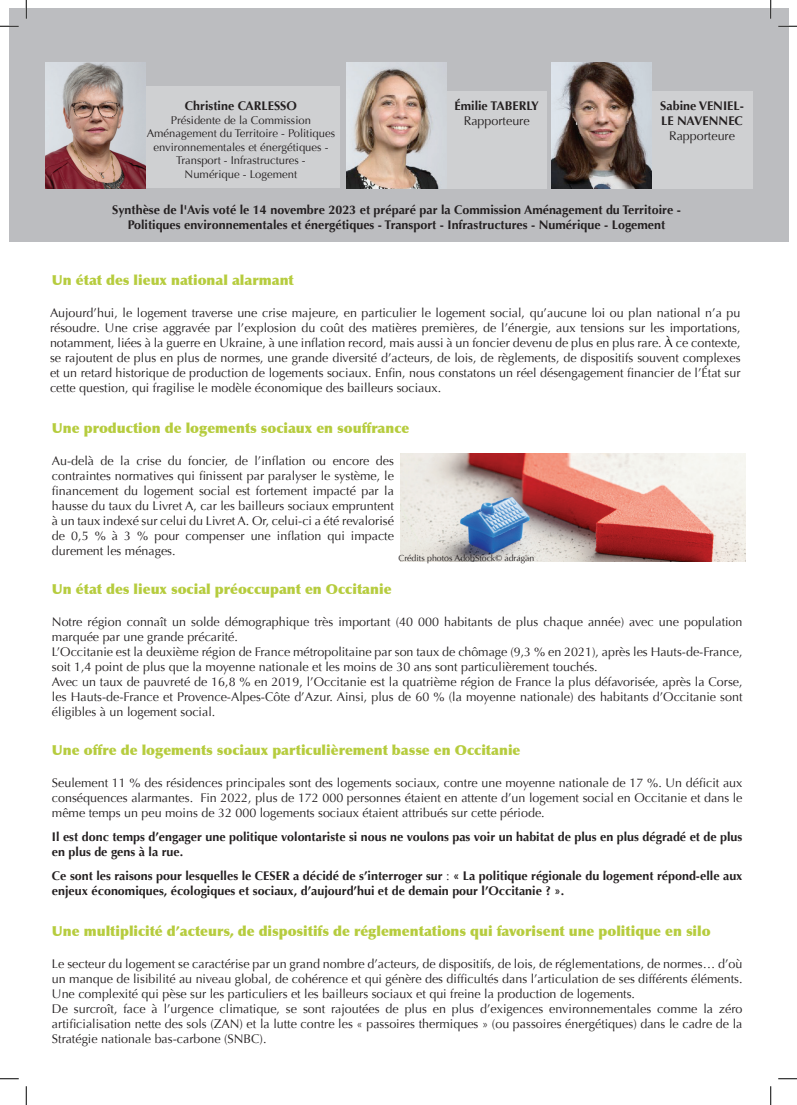
<style>
.page{position:relative;width:797px;height:1105px;background:#fff}
.page>*{position:absolute;margin:0;border:0;box-sizing:border-box;transform-origin:0 0}
.t1{font:900 13.75px "Optima";color:#b6cc3e}
.t2{font:12.5px/15px "Optima";color:#231f20;text-align:justify}
.t3{font:700 12.5px/15px "Optima";color:#231f20}
.t4{font:11.25px/13.5px "Optima";color:#231f20;text-align:center}
.t5{font:8.75px "Optima";color:#231f20}
.s1{color:#000}
.s2{font-weight:400}
</style>
<div class="page">
<div style="left:9px;top:9px;width:779px;height:233px;background:#bcbdc0"></div>
<div style="left:446px;top:91px;width:100px;height:97px;background:#cfd0d2"></div>
<div style="left:45px;top:86px;width:295px;height:102px;background:#cfd0d2"></div>
<img style="left:46px;top:63px;width:99px;height:125px">
<img style="left:346px;top:62px;width:100px;height:126px">
<img style="left:552px;top:62px;width:100px;height:126px">
<div style="left:652px;top:91px;width:100px;height:97px;background:#cfd0d2"></div>
<img style="left:400px;top:454px;width:345px;height:107px">
<svg style="left:0;top:25px;width:19px;height:2px"></svg>
<svg style="left:778px;top:25px;width:19px;height:2px"></svg>
<svg style="left:0;top:1078px;width:19px;height:1px"></svg>
<svg style="left:778px;top:1078px;width:19px;height:1px"></svg>
<svg style="left:25px;top:0;width:2px;height:19px"></svg>
<svg style="left:25px;top:1086px;width:2px;height:19px"></svg>
<svg style="left:770px;top:0;width:1px;height:19px"></svg>
<svg style="left:770px;top:1086px;width:1px;height:19px"></svg>
<p class="t3" style="left:454px;top:99px;width:86px">Émilie TABERLY</p>
<p class="t2" style="left:463px;top:114px;width:67px">Rapporteure</p>
<p class="t3" style="left:185px;top:99px;width:113px">Christine CARLESSO</p>
<p class="t4" style="left:147px;top:113px;width:190px">Présidente de la Commission<br>Aménagement du Territoire - Politiques environnementales et énergétiques -<br>Transport - Infrastructures -<br>Numérique - Logement</p>
<p class="t3" style="left:112px;top:203px;width:570px;text-align:center">Synthèse de l'Avis voté le 14 novembre 2023 et préparé par la Commission Aménagement du Territoire -<br>Politiques environnementales et énergétiques - Transport - Infrastructures - Numérique - Logement</p>
<p class="t3" style="left:660px;top:99px;width:85px">Sabine VENIEL-<br>LE NAVENNEC</p>
<p class="t2" style="left:669px;top:129px;width:67px">Rapporteure</p>
<p class="t1" style="left:52px;top:272px;width:243px">Un état des lieux national alarmant</p>
<p class="t2" style="left:50px;top:305px;width:692px">Aujourd’hui, le logement traverse une crise majeure, en particulier le logement social, qu’aucune loi ou plan national n’a pu résoudre. Une crise aggravée par l’explosion du coût des matières premières, de l’énergie, aux tensions sur les importations, notamment, liées à la guerre en Ukraine, à une inflation record, mais aussi à un foncier devenu de plus en plus rare. <span class="s1">À</span> ce contexte, se rajoutent de plus en plus de normes, une grande diversité d’acteurs, de lois, de règlements, de dispositifs souvent complexes et un retard historique de production de logements sociaux. Enfin, nous constatons un réel désengagement financier de l’État sur cette question, qui fragilise le modèle économique des bailleurs sociaux.</p>
<p class="t1" style="left:52px;top:420px;width:359px">Une production de logements sociaux en souffrance</p>
<p class="t2" style="left:52px;top:454px;width:343px">Au-delà de la crise du foncier, de l’inflation ou encore des contraintes normatives qui finissent par paralyser le système, le financement du logement social est fortement impacté par la hausse du taux du Livret A, car les bailleurs sociaux empruntent à un taux indexé sur celui du Livret A. Or, celui-ci a été revalorisé de 0,5 % à 3 % pour compenser une inflation qui impacte durement les ménages.</p>
<p class="t1" style="left:52px;top:581px;width:341px">Un état des lieux social préoccupant en Occitanie</p>
<p class="t2" style="left:52px;top:615px;width:692px;text-align:left">Notre région connaît un solde démographique très important (40 000 habitants de plus chaque année) avec une population marquée par une grande précarité.<br>L’Occitanie est la deuxième région de France métropolitaine par son taux de chômage (9,3 % en 2021), après les Hauts-de-France, soit 1,4 point de plus que la moyenne nationale et les moins de 30 ans sont particulièrement touchés.<br>Avec un taux de pauvreté de 16,8 % en 2019, l’Occitanie est la quatrième région de France la plus défavorisée, après la Corse, les Hauts-de-France et Provence-Alpes-Côte d’Azur. Ainsi, plus de 60 % (la moyenne nationale) des habitants d’Occitanie sont éligibles à un logement social.</p>
<p class="t1" style="left:52px;top:742px;width:470px">Une offre de logements sociaux particulièrement basse en Occitanie</p>
<p class="t2" style="left:52px;top:775px;width:692px">Seulement 11 % des résidences principales sont des logements sociaux, contre une moyenne nationale de 17 %. Un déficit aux conséquences alarmantes. Fin 2022, plus de 172 000 personnes étaient en attente d’un logement social en Occitanie et dans le même temps un peu moins de 32 000 logements sociaux étaient attribués sur cette période.</p>
<p class="t3" style="left:52px;top:829px;width:692px">Il est donc temps d’engager une politique volontariste si nous ne voulons pas voir un habitat de plus en plus dégradé et de plus en plus de gens à la rue.</p>
<p class="t3" style="left:52px;top:868px;width:692px">Ce sont les raisons pour lesquelles le CESER a décidé de s’interroger sur <span class="s2">:</span> « La politique régionale du logement répond-elle aux enjeux économiques, écologiques et sociaux, d’aujourd’hui et de demain pour l’Occitanie ? ».</p>
<p class="t1" style="left:52px;top:923px;width:660px">Une multiplicité d’acteurs, de dispositifs de réglementations qui favorisent une politique en silo</p>
<p class="t2" style="left:52px;top:957px;width:692px;text-align:left">Le secteur du logement se caractérise par un grand nombre d’acteurs, de dispositifs, de lois, de réglementations, de normes… d’où un manque de lisibilité au niveau global, de cohérence et qui génère des difficultés dans l’articulation de ses différents éléments.<br>Une complexité qui pèse sur les particuliers et les bailleurs sociaux et qui freine la production de logements.<br>De surcroît, face à l’urgence climatique, se sont rajoutées de plus en plus d’exigences environnementales comme la zéro artificialisation nette des sols (ZAN) et la lutte contre les « passoires thermiques » (ou passoires énergétiques) dans le cadre de la Stratégie nationale bas-carbone (SNBC).</p>
<p class="t5" style="left:398px;top:552px;width:137px">Crédits photos AdobStock© adragan</p>
</div>
